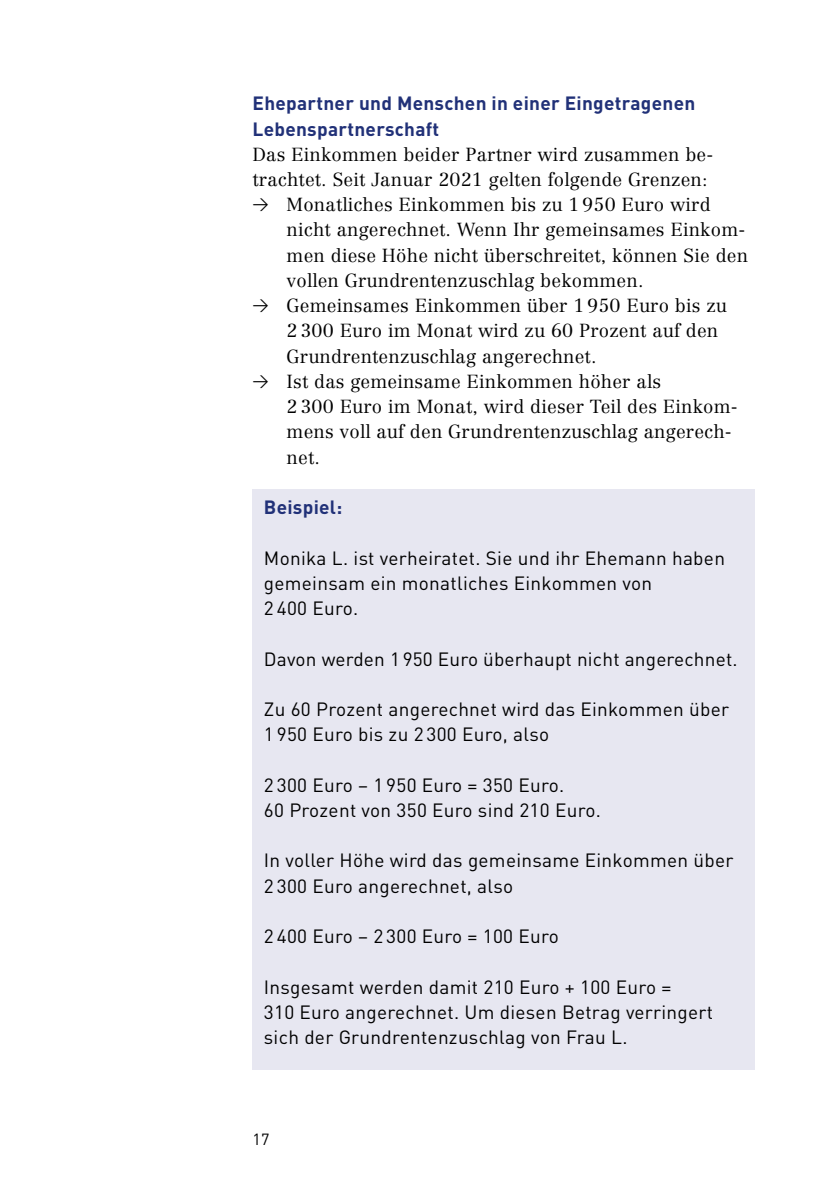
<style>
.page{position:relative;width:840px;height:1191px;background:#fff}
.page>*{position:absolute;margin:0;border:0;box-sizing:border-box;transform-origin:0 0}
.t1{font:19px/25.2px "DIN";letter-spacing:.015em;color:#000}
.t2{font:700 19px/25.2px "DIN";letter-spacing:.015em;color:#213178}
.t3{font:300 18.6px "Centennial";letter-spacing:.01em;color:#000}
.t4{font:16px "DIN";color:#000}
.s1{font-family:"DIN Regular Alternate";font-weight:400;font-size:16px}
</style>
<div class="page">
<div style="left:252px;top:489px;width:502px;height:580px;background:#e7e7f1"></div>
<p class="t2" style="left:252px;top:90px;width:444px">Ehepartner und Menschen in einer Eingetragenen<br>Lebenspartnerschaft</p>
<p class="t3" style="left:252px;top:143px;width:462px">Das Einkommen beider Partner wird zusammen be-</p>
<p class="t3" style="left:252px;top:168px;width:456px">trachtet. Seit Januar 2021 gelten folgende Grenzen:</p>
<p class="t3" style="left:252px;top:194px;width:459px"><span class="s1">&gt;</span> Monatliches Einkommen bis zu 1950 Euro wird</p>
<p class="t3" style="left:286px;top:219px;width:460px">nicht angerechnet. Wenn Ihr gemeinsames Einkom-</p>
<p class="t3" style="left:286px;top:244px;width:463px">men diese Höhe nicht überschreitet, können Sie den</p>
<p class="t3" style="left:286px;top:269px;width:358px">vollen Grundrentenzuschlag bekommen.</p>
<p class="t3" style="left:252px;top:294px;width:475px"><span class="s1">&gt;</span> Gemeinsames Einkommen über 1950 Euro bis zu</p>
<p class="t3" style="left:286px;top:320px;width:433px">2300 Euro im Monat wird zu 60 Prozent auf den</p>
<p class="t3" style="left:286px;top:345px;width:311px">Grundrentenzuschlag angerechnet.</p>
<p class="t3" style="left:252px;top:370px;width:409px"><span class="s1">&gt;</span> Ist das gemeinsame Einkommen höher als</p>
<p class="t3" style="left:286px;top:395px;width:452px">2300 Euro im Monat, wird dieser Teil des Einkom-</p>
<p class="t3" style="left:286px;top:421px;width:446px">mens voll auf den Grundrentenzuschlag angerech-</p>
<p class="t3" style="left:286px;top:446px;width:35px">net.</p>
<p class="t2" style="left:264px;top:494px;width:80px">Beispiel:</p>
<p class="t1" style="left:264px;top:545px;width:462px">Monika L. ist verheiratet. Sie und ihr Ehemann haben gemeinsam ein monatliches Einkommen von<br>2 400 Euro.</p>
<p class="t1" style="left:264px;top:646px;width:475px">Davon werden 1 950 Euro überhaupt nicht angerechnet.</p>
<p class="t1" style="left:264px;top:696px;width:466px">Zu 60 Prozent angerechnet wird das Einkommen über<br>1 950 Euro bis zu 2 300 Euro, also</p>
<p class="t1" style="left:264px;top:772px;width:338px">2 300 Euro − 1 950 Euro = 350 Euro.<br>60 Prozent von 350 Euro sind 210 Euro.</p>
<p class="t1" style="left:264px;top:847px;width:471px">In voller Höhe wird das gemeinsame Einkommen über<br>2 300 Euro angerechnet, also</p>
<p class="t1" style="left:264px;top:923px;width:296px">2 400 Euro − 2 300 Euro = 100 Euro</p>
<p class="t1" style="left:264px;top:974px;width:450px">Insgesamt werden damit 210 Euro + 100 Euro =<br>310 Euro angerechnet. Um diesen Betrag verringert sich der Grundrentenzuschlag von Frau L.</p>
<p class="t4" style="left:252px;top:1129px;width:18px">17</p>
</div>
